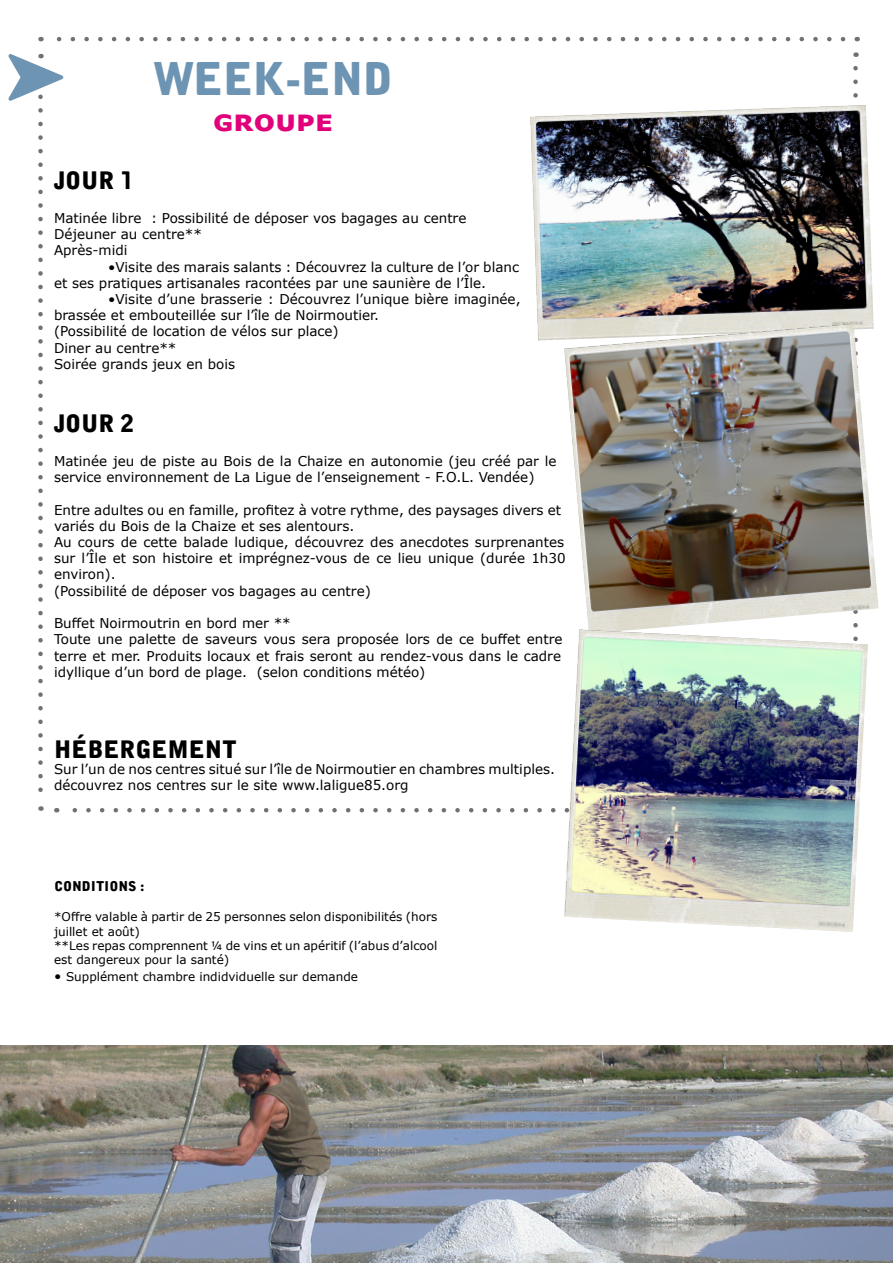
<style>
.page{position:relative;width:893px;height:1263px;background:#fff}
.page>*{position:absolute;margin:0;border:0;box-sizing:border-box;transform-origin:0 0}
.t1{font:45px "Alpha Ligue";color:#6d94b3}
.t2{font:700 30px "Verdana";color:#e2007a}
.t3{font:24px "Alpha Ligue";color:#000}
.t4{font:13.5px/16.2px "Verdana";color:#000}
.t5{font:13.5px "Alpha Ligue";color:#000}
.t6{font:12px/14.4px "Verdana";color:#000}
.s1{font-size:13.5px}
</style>
<div class="page">
<img style="left:0;top:1046px;width:893px;height:217px">
<svg style="left:853px;top:68px;width:5px;height:30px"></svg>
<svg style="left:41px;top:37px;width:802px;height:4px"></svg>
<svg style="left:8px;top:54px;width:548px;height:758px"></svg>
<img style="left:530px;top:105px;width:344px;height:235px">
<img style="left:564px;top:323px;width:314px;height:306px">
<img style="left:564px;top:629px;width:304px;height:303px">
<h1 class="t1" style="left:152px;top:51px;width:242px">WEEK-END</h1>
<h2 class="t2" style="left:213px;top:99px;width:122px">groupe</h2>
<h3 class="t3" style="left:54px;top:165px;width:80px">JOUR 1</h3>
<p class="t4" style="left:54px;top:210px;width:414px">Matinée libre : Possibilité de déposer vos bagages au centre<br>Déjeuner au centre**<br>Après-midi</p>
<p class="t4" style="left:54px;top:258px;width:467px;text-indent:54px">•Visite des marais salants : Découvrez la culture de l’or blanc et ses pratiques artisanales racontées par une saunière de l’Île.</p>
<p class="t4" style="left:54px;top:291px;width:468px;text-indent:54px">•Visite d’une brasserie : Découvrez l’unique bière imaginée, brassée et embouteillée sur l’île de Noirmoutier.<br>(Possibilité de location de vélos sur place)<br>Diner au centre**<br>Soirée grands jeux en bois</p>
<h3 class="t3" style="left:54px;top:408px;width:82px">JOUR 2</h3>
<p class="t4" style="left:54px;top:453px;width:504px">Matinée jeu de piste au Bois de la Chaize en autonomie (jeu créé par le service environnement de La Ligue de l’enseignement - F.O.L. Vendée)</p>
<p class="t4" style="left:54px;top:501px;width:513px">Entre adultes ou en famille, profitez à votre rythme, des paysages divers et variés du Bois de la Chaize et ses alentours.<br>Au cours de cette balade ludique, découvrez des anecdotes surprenantes sur l’Île et son histoire et imprégnez-vous de ce lieu unique (durée 1h30 environ).<br>(Possibilité de déposer vos bagages au centre)</p>
<p class="t4" style="left:54px;top:615px;width:510px">Buffet Noirmoutrin en bord mer **<br>Toute une palette de saveurs vous sera proposée lors de ce buffet entre terre et mer. Produits locaux et frais seront au rendez-vous dans le cadre idyllique d’un bord de plage. (selon conditions météo)</p>
<h3 class="t3" style="left:54px;top:734px;width:184px">HÉBERGEMENT</h3>
<p class="t4" style="left:54px;top:761px;width:503px">Sur l’un de nos centres situé sur l’île de Noirmoutier en chambres multiples. découvrez nos centres sur le site www.laligue85.org</p>
<p class="t5" style="left:54px;top:877px;width:92px">CONDITIONS :</p>
<p class="t6" style="left:54px;top:909px;width:385px">*Offre valable à partir de 25 personnes selon disponibilités (hors juillet et août)<br>**Les repas comprennent ¼ de vins et un apéritif (l’abus d’alcool est dangereux pour la santé)</p>
<p class="t6" style="left:54px;top:969px;width:306px"><span class="s1">•</span> Supplément chambre indidviduelle sur demande</p>
</div>
